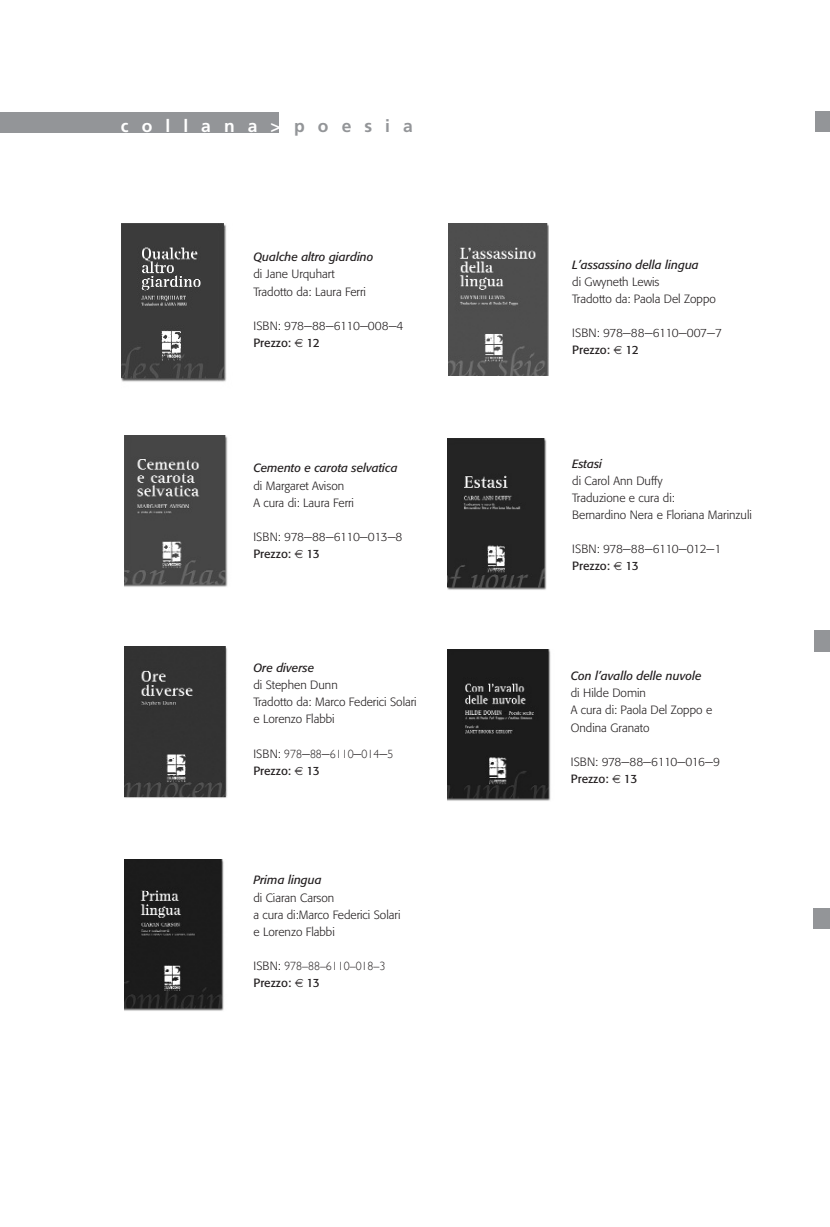
<style>
.page{position:relative;width:830px;height:1227px;background:#fff}
.page>*{position:absolute;margin:0;border:0;box-sizing:border-box;transform-origin:0 0}
.t1{font:700 17.4px "Frutiger";letter-spacing:.75em;color:#fff}
.t2{font:300 11.8px/17.2px "Formata";color:#231f20}
.t3{font:italic 11.8px "Formata";color:#231f20}
.t4{font:300 11.8px "Formata";letter-spacing:-.04em;color:#231f20}
.t5{font:11.8px "Formata";color:#231f20}
.t6{font:300 11.8px "Gill Sans";color:#231f20}
.s1{color:#939598}
.s2{font-family:"Formata"}
</style>
<div class="page">
<img style="left:122px;top:224px;width:105px;height:158px">
<img style="left:447px;top:439px;width:100px;height:151px">
<img style="left:448px;top:224px;width:101px;height:152px">
<img style="left:124px;top:647px;width:103px;height:151px">
<img style="left:124px;top:436px;width:104px;height:151px">
<img style="left:447px;top:650px;width:104px;height:151px">
<img style="left:124px;top:859px;width:100px;height:152px">
<div style="left:0;top:112px;width:279px;height:20px;background:#939598"></div>
<div style="left:815px;top:111px;width:15px;height:21px;background:#939598"></div>
<div style="left:814px;top:630px;width:16px;height:21px;background:#939598"></div>
<div style="left:813px;top:907px;width:17px;height:21px;background:#939598"></div>
<h1 class="t1" style="left:121px;top:119px;width:294px">collana&gt;<span class="s1">poesia</span></h1>
<p class="t3" style="left:253px;top:252px;width:122px">Qualche altro giardino</p>
<p class="t2" style="left:253px;top:267px;width:114px">di Jane Urquhart<br>Tradotto da: Laura Ferri</p>
<p class="t2" style="left:253px;top:318px;width:152px">ISBN: 978−88−6110−008−4</p>
<p class="t5" style="left:253px;top:338px;width:39px">Prezzo:</p>
<p class="t5" style="left:306px;top:338px;width:15px">12</p>
<p class="t3" style="left:253px;top:463px;width:146px">Cemento e carota selvatica</p>
<p class="t2" style="left:253px;top:478px;width:102px">di Margaret Avison<br>A cura di: Laura Ferri</p>
<p class="t4" style="left:253px;top:532px;width:151px">ISBN: 978−88−6110−013−8</p>
<p class="t5" style="left:253px;top:549px;width:39px">Prezzo:</p>
<p class="t5" style="left:306px;top:549px;width:15px">13</p>
<p class="t3" style="left:253px;top:662px;width:62px">Ore diverse</p>
<p class="t2" style="left:253px;top:677px;width:165px">di Stephen Dunn<br>Tradotto da: Marco Federici Solari e Lorenzo Flabbi</p>
<p class="t6" style="left:253px;top:747px;width:141px"><span class="s2">ISBN:</span> 978<span class="s2">−</span>88<span class="s2">−</span>6110<span class="s2">−</span>014<span class="s2">−</span>5</p>
<p class="t5" style="left:253px;top:765px;width:39px">Prezzo:</p>
<p class="t5" style="left:306px;top:765px;width:15px">13</p>
<p class="t3" style="left:253px;top:875px;width:70px">Prima lingua</p>
<p class="t2" style="left:253px;top:889px;width:149px">di Ciaran Carson<br>a cura di:Marco Federici Solari e Lorenzo Flabbi</p>
<p class="t6" style="left:253px;top:959px;width:133px"><span class="s2">ISBN:</span> 978–88–6110–018–3</p>
<p class="t5" style="left:253px;top:978px;width:39px">Prezzo:</p>
<p class="t5" style="left:306px;top:978px;width:15px">13</p>
<p class="t3" style="left:572px;top:259px;width:128px">L’assassino della lingua</p>
<p class="t2" style="left:572px;top:274px;width:145px">di Gwyneth Lewis<br>Tradotto da: Paola Del Zoppo</p>
<p class="t4" style="left:572px;top:328px;width:151px">ISBN: 978−88−6110−007−7</p>
<p class="t5" style="left:572px;top:345px;width:39px">Prezzo:</p>
<p class="t5" style="left:625px;top:345px;width:15px">12</p>
<p class="t3" style="left:572px;top:458px;width:31px">Estasi</p>
<p class="t2" style="left:572px;top:473px;width:181px">di Carol Ann Duffy<br>Traduzione e cura di:<br>Bernardino Nera e Floriana Marinzuli</p>
<p class="t4" style="left:572px;top:544px;width:151px">ISBN: 978−88−6110−012−1</p>
<p class="t5" style="left:572px;top:561px;width:39px">Prezzo:</p>
<p class="t5" style="left:625px;top:561px;width:15px">13</p>
<p class="t3" style="left:571px;top:671px;width:132px">Con l’avallo delle nuvole</p>
<p class="t2" style="left:571px;top:685px;width:143px">di Hilde Domin<br>A cura di: Paola Del Zoppo e<br>Ondina Granato</p>
<p class="t4" style="left:571px;top:756px;width:151px">ISBN: 978−88−6110−016−9</p>
<p class="t5" style="left:571px;top:774px;width:39px">Prezzo:</p>
<p class="t5" style="left:624px;top:774px;width:15px">13</p>
</div>
